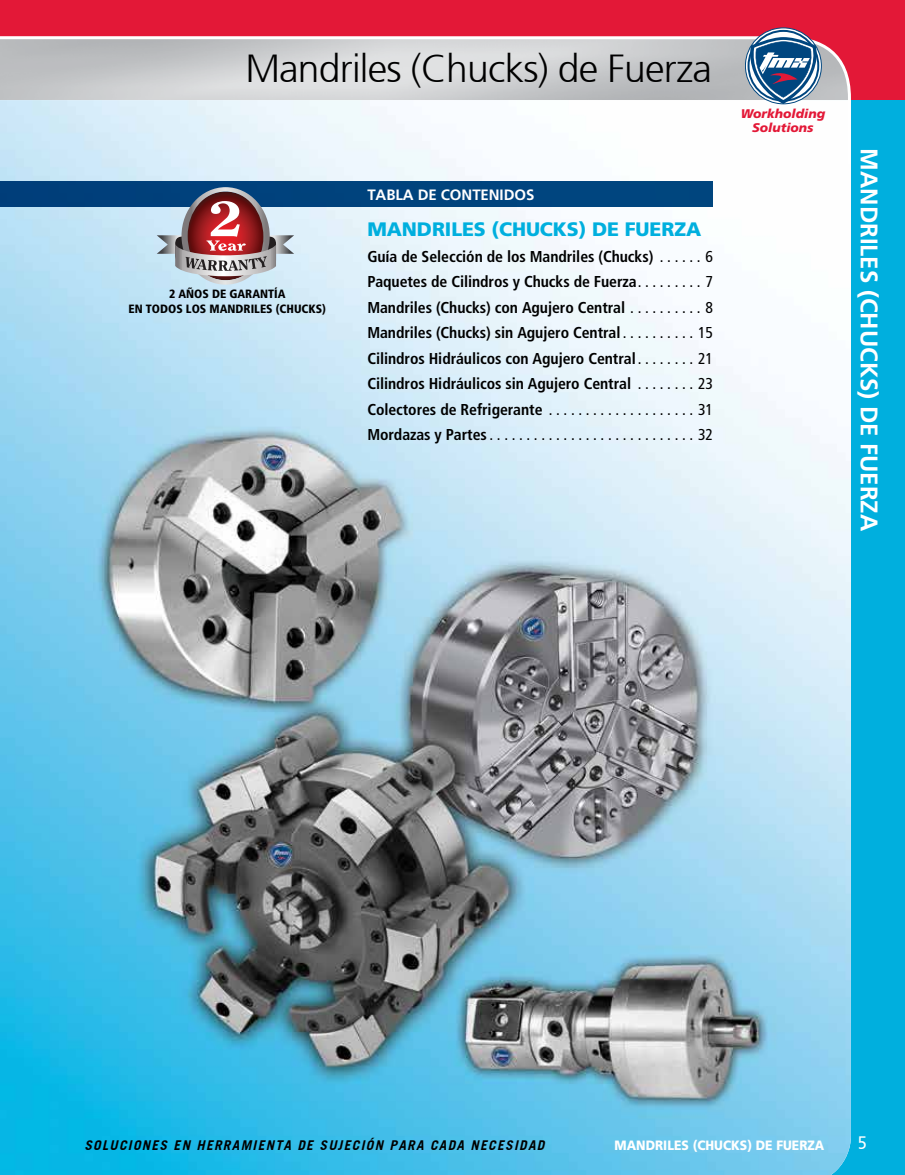
<style>
.page{position:relative;width:905px;height:1175px;background:#fff}
.page>*{position:absolute;margin:0;border:0;box-sizing:border-box;transform-origin:0 0}
.t1{font:300 39px "Frutiger 45";letter-spacing:-.02em;color:#000}
.t2{font:700 24px "Frutiger";color:#fff}
.t3{font:900 19.5px "Frutiger";letter-spacing:-.005em;color:#00afde}
.t4{font:18px "Frutiger 55 Roman";color:#fff;scale:.9 1}
.t5{font:700 condensed 15.75px/25.5px "Frutiger";letter-spacing:-.005em;color:#000;text-align:justify}
.t6{font:700 15px "Frutiger";letter-spacing:-.005em;color:#fff}
.t7{font:italic 700 13.5px "Trade Gothic";letter-spacing:.1em;color:#000}
.t8{font:900 13.5px "Frutiger";color:#fff;scale:.9 1}
.t9{font:italic 900 12.6px/14.1px "Frutiger";color:#e31837;text-align:center}
.t10{font:900 condensed 12px/15px "Frutiger";color:#000;text-align:center}
.s1{font-weight:400}
</style>
<div class="page">
<div style="left:0;top:0;width:904px;height:100px;background:#e31837"></div>
<div style="left:795px;top:100px;width:109px;height:1074px;background:#00afde"></div>
<img style="left:0;top:167px;width:850px;height:1007px">
<svg style="left:0;top:35px;width:851px;height:132px"></svg>
<svg style="left:748px;top:31px;width:70px;height:70px"></svg>
<svg style="left:745px;top:37px;width:76px;height:67px;background:#6a8bab"></svg>
<div style="left:0;top:181px;width:712px;height:25px;background:#00467f"></div>
<svg style="left:157px;top:187px;width:137px;height:98px"></svg>
<h1 class="t1" style="left:245px;top:47px;width:468px">Mandriles (Chucks) de Fuerza</h1>
<p class="t10" style="left:129px;top:286px;width:199px">2 AÑOS DE GARANTÍA<br>EN TODOS LOS MANDRILES (CHUCKS)</p>
<p class="t6" style="left:367px;top:186px;width:169px">TABLA DE CONTENIDOS</p>
<p class="t3" style="left:367px;top:217px;width:335px">MANDRILES (CHUCKS) DE FUERZA</p>
<p class="t5" style="left:367px;top:243px;width:347px">Guía de Selección de los Mandriles (Chucks) <span class="s1">. . . . . . 6<br></span>Paquetes de Cilindros y Chucks de Fuerza <span class="s1">. . . . . . . . . 7<br></span>Mandriles (Chucks) con Agujero Central <span class="s1">. . . . . . . . . . 8<br></span>Mandriles (Chucks) sin Agujero Central <span class="s1">. . . . . . . . . . 15<br></span>Cilindros Hidráulicos con Agujero Central <span class="s1">. . . . . . . . 21<br></span>Cilindros Hidráulicos sin Agujero Central <span class="s1">. . . . . . . . 23<br></span>Colectores de Refrigerante <span class="s1">. . . . . . . . . . . . . . . . . . . . 31<br></span>Mordazas y Partes <span class="s1">. . . . . . . . . . . . . . . . . . . . . . . . . . . . 32</span></p>
<p class="t9" style="left:740px;top:106px;width:86px">Workholding<br>Solutions</p>
<h2 class="t2" style="left:883px;top:148px;width:384px;rotate:90deg">MANDRILES (CHUCKS) DE FUERZA</h2>
<p class="t7" style="left:84px;top:1136px;width:461px">SOLUCIONES EN HERRAMIENTA DE SUJECIÓN PARA CADA NECESIDAD</p>
<p class="t8" style="left:614px;top:1137px;width:234px">MANDRILES (CHUCKS) DE FUERZA</p>
<p class="t4" style="left:857px;top:1132px;width:12px">5</p>
</div>
